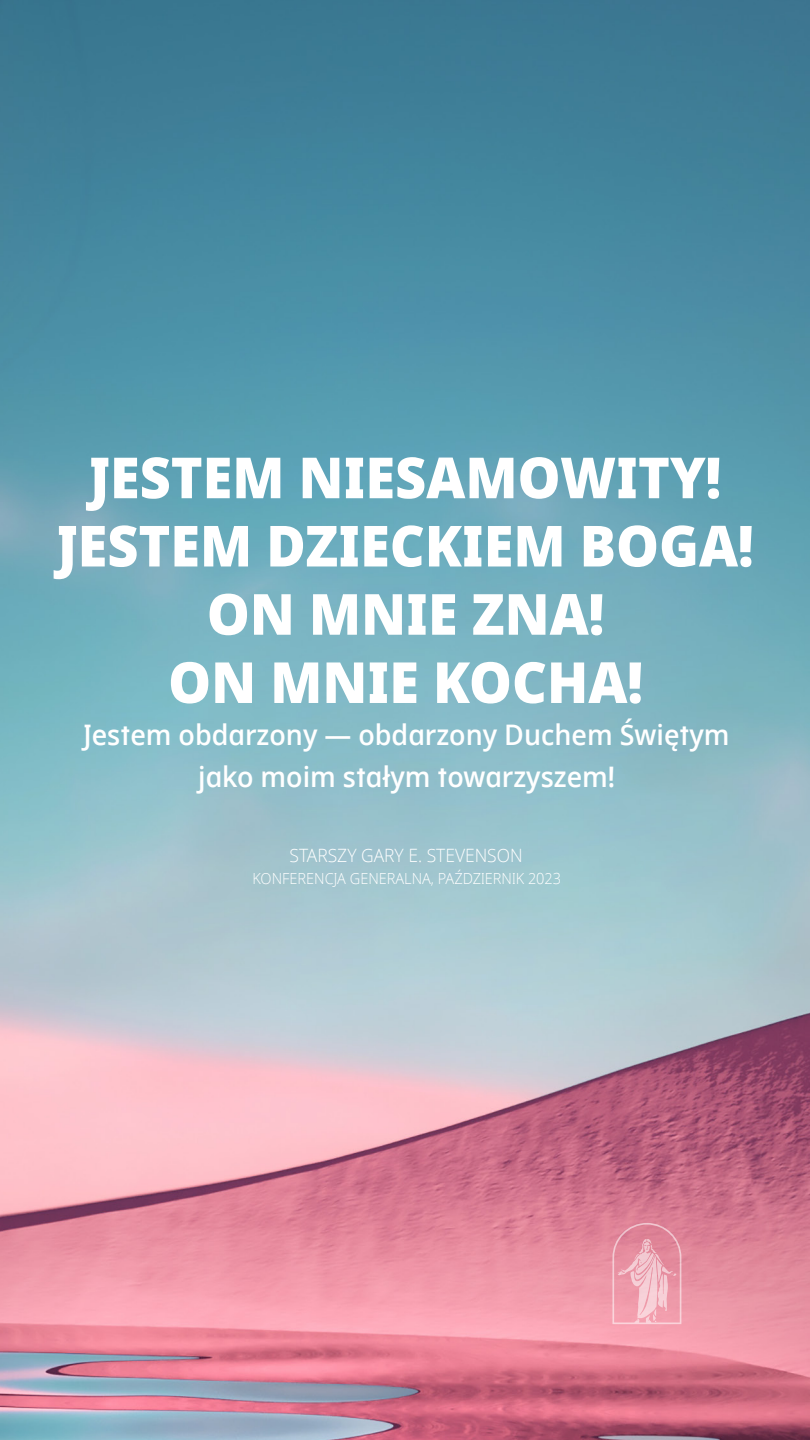
<style>
.page{position:relative;width:810px;height:1440px;background:#fff}
.page>*{position:absolute;margin:0;border:0;box-sizing:border-box;transform-origin:0 0}
.artcl19_p1_aside_quote_first{font:800 56.78px/68.2px "Dots Solidlds Lat";color:#fff;text-align:center;scale:.95 1}
.artcl19_p1_aside_quote_first-2{font:600 28.28px/42px "Dots Solidlds Lat";color:#fff;text-align:center;scale:.95 1}
.artcl19_p1_aside_quote_citation{font:300 18.38px "Dots Solidlds Lat";color:#fff;scale:.95 1}
.artcl19_p1_aside_quote_citation-2{font:300 15.3px "Dots Solidlds Lat";color:#fff;scale:.95 1}
</style>
<div class="page">
<img style="left:0;top:0;width:810px;height:1440px">
<svg style="left:612px;top:1223px;width:69px;height:101px;background:#eba1b0"></svg>
<p class="artcl19_p1_aside_quote_first" style="left:58px;top:445px;width:734px">JESTEM NIESAMOWITY!<br>JESTEM DZIECKIEM BOGA!<br>ON MNIE ZNA!<br>ON MNIE KOCHA!</p>
<p class="artcl19_p1_aside_quote_first-2" style="left:83px;top:714px;width:682px">Jestem obdarzony — obdarzony Duchem Świętym jako moim stałym towarzyszem!</p>
<p class="artcl19_p1_aside_quote_citation" style="left:290px;top:842px;width:247px">STARSZY GARY E. STEVENSON</p>
<p class="artcl19_p1_aside_quote_citation-2" style="left:252px;top:867px;width:327px">KONFERENCJA GENERALNA, PAŹDZIERNIK 2023</p>
</div>
